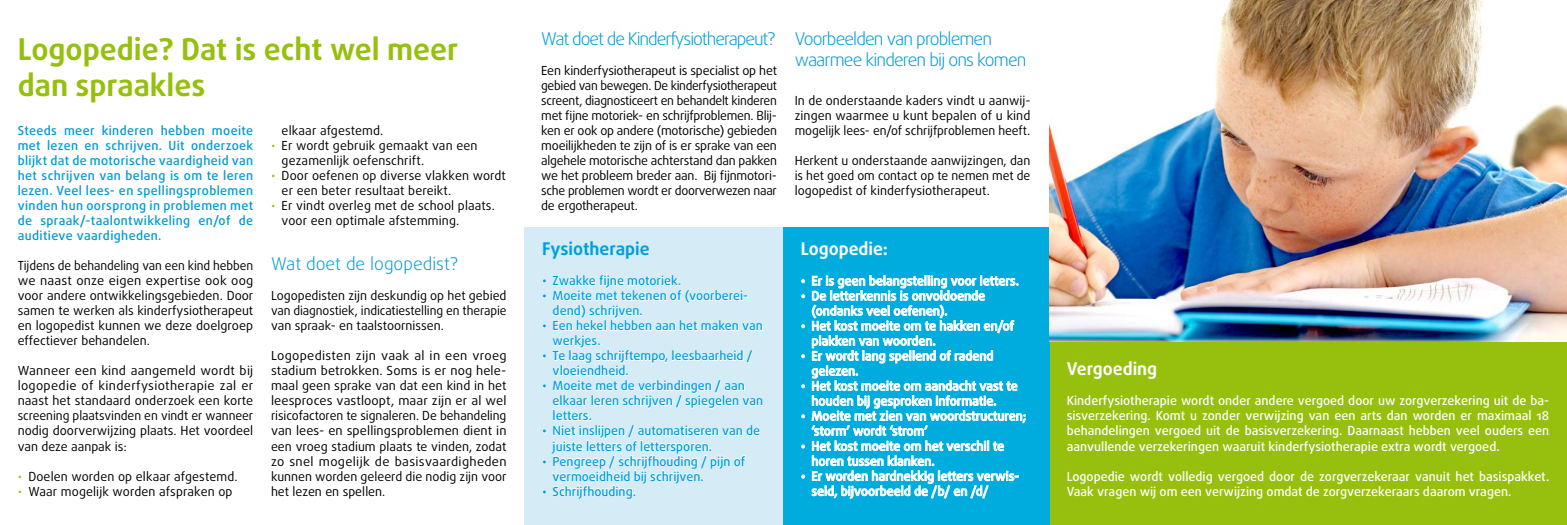
<style>
.page{position:relative;width:1567px;height:525px;background:#fff}
.page>*{position:absolute;margin:0;border:0;box-sizing:border-box;transform-origin:0 0}
.Kop_1{font:700 30px/36px "Daxline Pro";color:#97bf0d}
.Kop_2{font:300 17.5px/21px "Daxline Pro";letter-spacing:-.05em;color:#0099d5}
.Kop_2-2{font:300 17.5px "Daxline Pro";color:#0099d5}
.Kop_2_kader{font:700 17.5px "Daxline Pro";color:#fff}
.Kop_2_kader-2{font:700 17.5px "Daxline Pro";color:#009ee0}
.t1{font:12.5px/15px "Daxline Pro";color:#000;text-align:justify}
.t2{font:500 12.5px/15px "Daxline Pro";color:#fff}
.t3{font:500 12.5px/15px "Daxline Pro";color:#009ee0}
.t4{font:500 12.5px/15px "Daxline Pro";letter-spacing:.03em;color:#0099d5;text-align:justify}
.s1{color:#97bf0d}
</style>
<div class="page">
<div style="left:1049px;top:341px;width:517px;height:183px;background:#97bf0d"></div>
<div style="left:783px;top:227px;width:266px;height:297px;background:#00acdd"></div>
<div style="left:524px;top:227px;width:259px;height:297px;background:#d5ecf7"></div>
<svg style="left:542px;top:275px;width:220px;height:223px"></svg>
<svg style="left:811px;top:275px;width:214px;height:223px"></svg>
<img style="left:1049px;top:0;width:517px;height:341px">
<p class="Kop_1" style="left:18px;top:32px;width:442px">Logopedie? Dat is echt wel meer dan spraakles</p>
<p class="t4" style="left:18px;top:123px;width:237px">Steeds meer kinderen hebben moeite met lezen en schrijven. Uit onderzoek blijkt dat de motorische vaardigheid van het schrijven van belang is om te leren lezen. Veel lees- en spellingsproblemen vinden hun oorsprong in problemen met de spraak/-taalontwikkeling en/of de auditieve vaardigheden.</p>
<p class="t1" style="left:18px;top:258px;width:237px">Tijdens de behandeling van een kind hebben we naast onze eigen expertise ook oog voor andere ontwikkelingsgebieden. Door samen te werken als kinderfysiotherapeut en logopedist kunnen we deze doelgroep effectiever behandelen.</p>
<p class="t1" style="left:18px;top:363px;width:237px">Wanneer een kind aangemeld wordt bij logopedie of kinderfysiotherapie zal er naast het standaard onderzoek een korte screening plaatsvinden en vindt er wanneer nodig doorverwijzing plaats. Het voordeel van deze aanpak is:</p>
<p class="t1" style="left:18px;top:468px;width:221px"><span class="s1">•</span> Doelen worden op elkaar afgestemd.</p>
<p class="t1" style="left:18px;top:483px;width:216px"><span class="s1">•</span> Waar mogelijk worden afspraken op</p>
<p class="t1" style="left:281px;top:123px;width:103px">elkaar afgestemd.</p>
<p class="t1" style="left:281px;top:138px;width:197px;text-indent:-11px"><span class="s1">•</span> Er wordt gebruik gemaakt van een gezamenlijk oefenschrift.</p>
<p class="t1" style="left:281px;top:168px;width:226px;text-indent:-11px"><span class="s1">•</span> Door oefenen op diverse vlakken wordt er een beter resultaat bereikt.</p>
<p class="t1" style="left:281px;top:198px;width:215px;text-indent:-11px"><span class="s1">•</span> Er vindt overleg met de school plaats. voor een optimale afstemming.</p>
<p class="Kop_2-2" style="left:271px;top:252px;width:189px">Wat doet de logopedist?</p>
<p class="t1" style="left:271px;top:288px;width:237px">Logopedisten zijn deskundig op het gebied van diagnostiek, indicatiestelling en therapie van spraak- en taalstoornissen.</p>
<p class="t1" style="left:271px;top:348px;width:237px">Logopedisten zijn vaak al in een vroeg stadium betrokken. Soms is er nog hele&shy;maal geen sprake van dat een kind in het leesproces vastloopt, maar zijn er al wel risicofactoren te signaleren. De behandeling van lees- en spellingsproblemen dient in een vroeg stadium plaats te vinden, zodat zo snel mogelijk de basisvaardigheden kunnen worden geleerd die nodig zijn voor het lezen en spellen.</p>
<p class="Kop_2" style="left:541px;top:28px;width:236px">Wat doet de Kinderfysiotherapeut?</p>
<p class="t1" style="left:541px;top:63px;width:237px">Een kinderfysiotherapeut is specialist op het gebied van bewegen. De kinderfysiotherapeut screent, diagnosticeert en behandelt kinderen met fijne motoriek- en schrijfproblemen. Blij&shy;ken er ook op andere (motorische) gebieden moeilijkheden te zijn of is er sprake van een algehele motorische achterstand dan pakken we het probleem breder aan. Bij fijnmotori&shy;sche problemen wordt er doorverwezen naar de ergotherapeut.</p>
<p class="Kop_2_kader-2" style="left:542px;top:237px;width:109px">Fysiotherapie</p>
<p class="t3" style="left:542px;top:273px;width:141px">• Zwakke fijne motoriek.</p>
<p class="t3" style="left:552px;top:288px;width:197px;text-indent:-11px">• Moeite met tekenen of (voorberei&shy;dend) schrijven.</p>
<p class="t3" style="left:552px;top:318px;width:212px;text-indent:-11px">• Een hekel hebben aan het maken van werkjes.</p>
<p class="t3" style="left:552px;top:348px;width:202px;text-indent:-11px">• Te laag schrijftempo, leesbaarheid / vloeiendheid.</p>
<p class="t3" style="left:552px;top:378px;width:212px;text-indent:-11px">• Moeite met de verbindingen / aan elkaar leren schrijven / spiegelen van letters.</p>
<p class="t3" style="left:552px;top:423px;width:209px;text-indent:-11px">• Niet inslijpen / automatiseren van de juiste letters of lettersporen.</p>
<p class="t3" style="left:552px;top:453px;width:194px;text-indent:-11px">• Pengreep / schrijfhouding / pijn of vermoeidheid bij schrijven.</p>
<p class="t3" style="left:542px;top:483px;width:95px">• Schrijfhouding.</p>
<p class="Kop_2" style="left:794px;top:28px;width:233px">Voorbeelden van problemen waarmee kinderen bij ons komen</p>
<p class="t1" style="left:794px;top:93px;width:237px">In de onderstaande kaders vindt u aanwij&shy;zingen waarmee u kunt bepalen of u kind mogelijk lees- en/of schrijfproblemen heeft.</p>
<p class="t1" style="left:794px;top:153px;width:237px">Herkent u onderstaande aanwijzingen, dan is het goed om contact op te nemen met de logopedist of kinderfysiotherapeut.</p>
<p class="Kop_2_kader" style="left:800px;top:237px;width:89px">Logopedie:</p>
<p class="t2" style="left:800px;top:273px;width:220px">• Er is geen belangstelling voor letters.</p>
<p class="t2" style="left:811px;top:288px;width:175px;text-indent:-11px">• De letterkennis is onvoldoende (ondanks veel oefenen).</p>
<p class="t2" style="left:811px;top:318px;width:204px;text-indent:-11px">• Het kost moeite om te hakken en/of plakken van woorden.</p>
<p class="t2" style="left:811px;top:348px;width:183px;text-indent:-11px">• Er wordt lang spellend of radend gelezen.</p>
<p class="t2" style="left:811px;top:378px;width:208px;text-indent:-11px">• Het kost moeite om aandacht vast te houden bij gesproken informatie.</p>
<p class="t2" style="left:811px;top:408px;width:216px;text-indent:-11px">• Moeite met zien van woordstructuren; ‘storm’ wordt ‘strom’</p>
<p class="t2" style="left:811px;top:438px;width:194px;text-indent:-11px">• Het kost moeite om het verschil te horen tussen klanken.</p>
<p class="t2" style="left:811px;top:468px;width:209px;text-indent:-11px">• Er worden hardnekkig letters verwis&shy;seld, bijvoorbeeld de /b/ en /d/</p>
<p class="Kop_2_kader" style="left:1066px;top:357px;width:92px">Vergoeding</p>
<p class="t2" style="left:1066px;top:393px;width:484px;text-align:justify">Kinderfysiotherapie wordt onder andere vergoed door uw zorgverzekering uit de ba&shy;sisverzekering. Komt u zonder verwijzing van een arts dan worden er maximaal 18 behandelingen vergoed uit de basisverzekering. Daarnaast hebben veel ouders een aanvullende verzekeringen waaruit kinderfysiotherapie extra wordt vergoed.</p>
<p class="t2" style="left:1066px;top:468px;width:484px">Logopedie wordt volledig vergoed door de zorgverzekeraar vanuit het basispakket.<br>Vaak vragen wij om een verwijzing omdat de zorgverzekeraars daarom vragen.</p>
</div>
